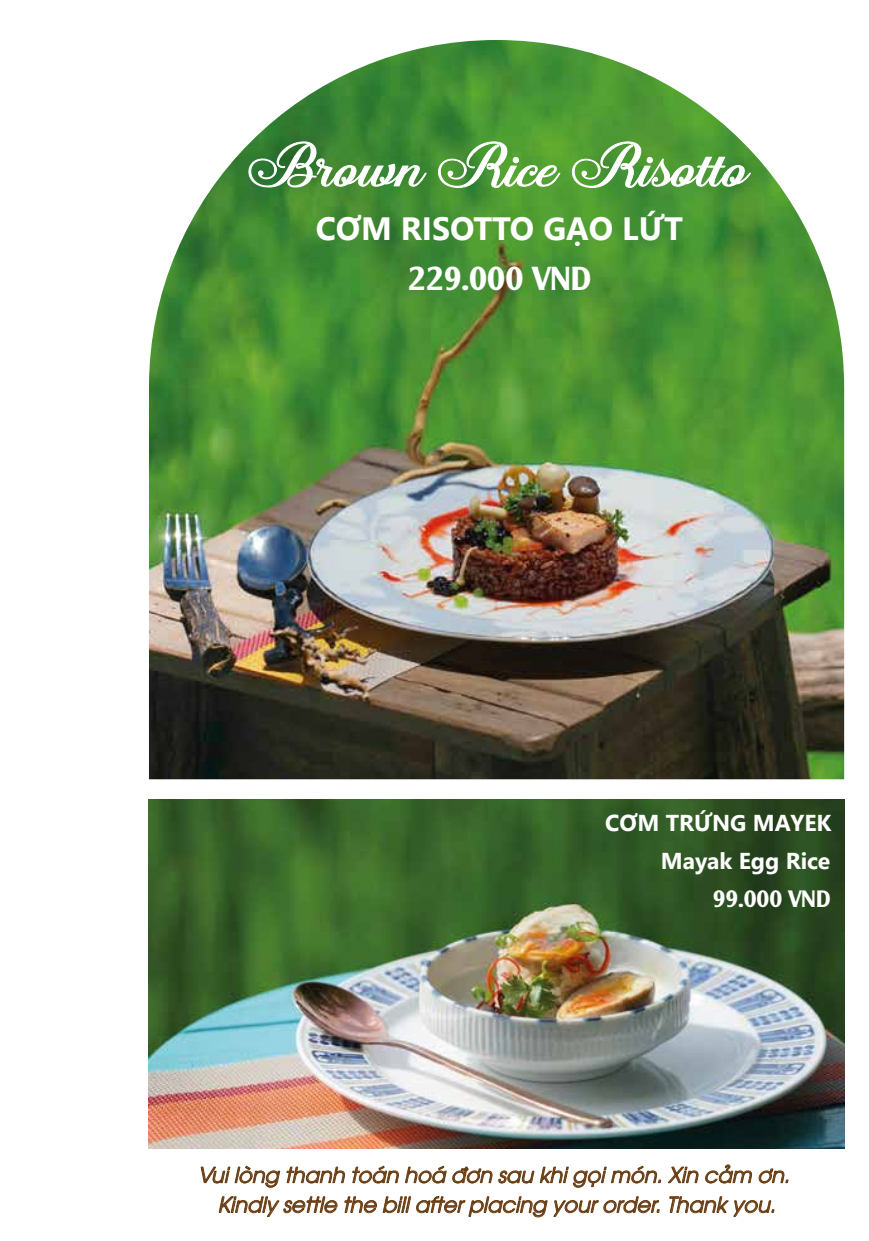
<style>
.page{position:relative;width:869px;height:1241px;background:#fff}
.page>*{position:absolute;margin:0;border:0;box-sizing:border-box;transform-origin:0 0}
.t1{font:58.62px "SVN Aaron Script";letter-spacing:.005em;color:#fff}
.t2{font:32.2px "SVN Segoe UI Bold";color:#fff}
.t3{font:32.2px "UTM Alexander";color:#fff}
.t4{font:22.93px/37.6px "SVN Segoe UI Bold";color:#fff;text-align:right}
.t5{font:22.93px "UTM Alexander";color:#fff}
.t6{font:italic 21px/29.8px "UTM Avo";color:#693c11;text-align:center}
</style>
<div class="page">
<svg style="left:201px;top:1165px;width:79px;height:22px"></svg>
<svg style="left:286px;top:1166px;width:59px;height:16px"></svg>
<svg style="left:352px;top:1165px;width:47px;height:17px"></svg>
<svg style="left:405px;top:1165px;width:41px;height:17px"></svg>
<svg style="left:452px;top:1166px;width:40px;height:16px"></svg>
<svg style="left:498px;top:1165px;width:162px;height:22px"></svg>
<svg style="left:668px;top:1166px;width:30px;height:16px"></svg>
<svg style="left:705px;top:1164px;width:46px;height:18px"></svg>
<svg style="left:758px;top:1168px;width:30px;height:14px"></svg>
<svg style="left:219px;top:1196px;width:118px;height:20px"></svg>
<svg style="left:344px;top:1196px;width:32px;height:16px"></svg>
<svg style="left:383px;top:1196px;width:164px;height:20px"></svg>
<svg style="left:553px;top:1196px;width:106px;height:20px"></svg>
<svg style="left:669px;top:1196px;width:105px;height:20px"></svg>
<img style="left:149px;top:40px;width:694px;height:739px">
<img style="left:149px;top:799px;width:694px;height:349px">
<svg style="left:243px;top:141px;width:183px;height:46px;background:#569351"></svg>
<svg style="left:432px;top:141px;width:128px;height:47px;background:#68a951"></svg>
<svg style="left:566px;top:141px;width:184px;height:47px;background:#67a753"></svg>
<h1 class="t1" style="left:242px;top:131px;width:504px">Brown Rice Risotto</h1>
<h2 class="t2" style="left:316px;top:205px;width:368px">CƠM RISOTTO GẠO LỨT</h2>
<h2 class="t3" style="left:407px;top:253px;width:185px">229.000 VND</h2>
<p class="t4" style="left:605px;top:802px;width:227px">CƠM TRỨNG MAYEK<br>Mayak Egg Rice</p>
<p class="t5" style="left:712px;top:880px;width:119px">99.000 VND</p>
<p class="t6" style="left:198px;top:1157px;width:593px">Vui lòng thanh toán hoá đơn sau khi gọi món. Xin cảm ơn.<br>Kindly settle the bill after placing your order. Thank you.</p>
</div>
